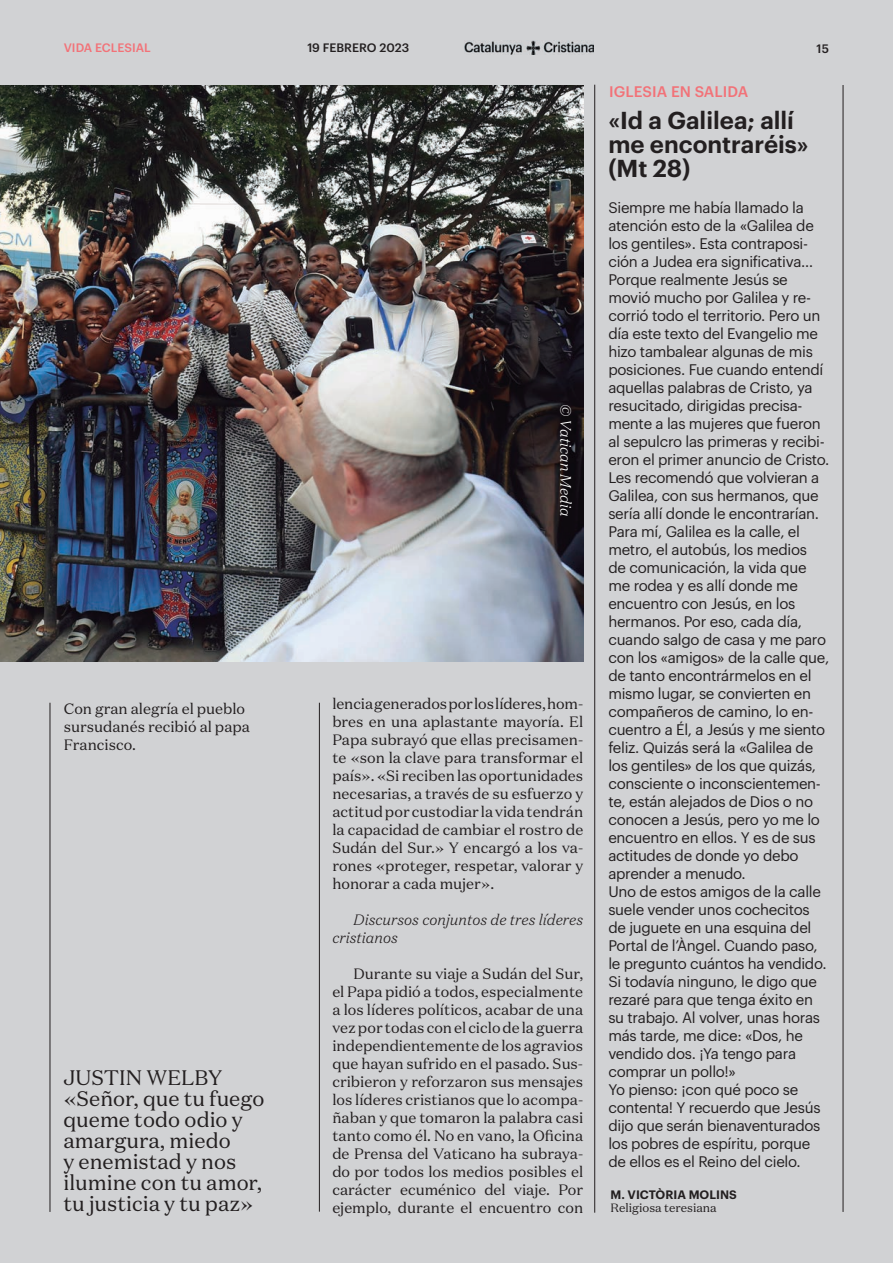
<style>
.page{position:relative;width:893px;height:1263px;background:#d1d2d4}
.page>*{position:absolute;margin:0;border:0;box-sizing:border-box;transform-origin:0 0}
.t1{font:600 24px/24px "Graphik";color:#231f20}
.t2{font:21px/21px "Domaine Text";color:#231f20}
.t3{font:15px/18px "Graphik";letter-spacing:-.02em;color:#231f20}
.t4{font:15px/18px "Domaine Text";color:#231f20;text-align:justify}
.t5{font:italic 300 15px/18px "Domaine Text";color:#231f20}
.t6{font:500 15px "Graphik";letter-spacing:.005em;color:#f27278}
.t7{font:italic 300 15px "Domaine Text";color:#fff}
.t8{font:12px "Domaine Text";color:#231f20}
.t9{font:600 12px "Graphik";color:#231f20}
.t10{font:500 12px "Graphik";color:#231f20}
.t11{font:500 12px "Graphik";color:#f27278}
</style>
<div class="page">
<hr style="left:594px;top:85px;width:1px;height:1128px;background:#231f20">
<hr style="left:843px;top:85px;width:1px;height:1127px;background:#231f20">
<img style="left:464px;top:41px;width:130px;height:14px">
<hr style="left:319px;top:703px;width:1px;height:508px;background:#231f20">
<img style="left:0;top:85px;width:583px;height:576px">
<hr style="left:50px;top:703px;width:1px;height:509px;background:#231f20">
<p class="t11" style="left:64px;top:39px;width:89px">VIDA ECLESIAL</p>
<p class="t10" style="left:307px;top:38px;width:103px">19 FEBRERO 2023</p>
<p class="t10" style="left:816px;top:39px;width:14px">15</p>
<p class="t4" style="left:64px;top:700px;width:188px;text-align:left">Con gran alegría el pueblo sursudanés recibió al papa<br>Francisco.</p>
<h2 class="t2" style="left:64px;top:1067px;width:202px">JUSTIN WELBY «Señor, que tu fuego queme todo odio y amargura, miedo<br>y enemistad y nos ilumine con tu amor, tu justicia y tu paz»</h2>
<p class="t7" style="left:575px;top:404px;width:114px;rotate:90deg">© Vatican Media</p>
<p class="t4" style="left:332px;top:695px;width:252px">lencia generados por los líderes, hom&shy;bres en una aplastante mayoría. El Papa subrayó que ellas precisamen&shy;te «son la clave para transformar el país». «Si reciben las oportunidades necesarias, a través de su esfuerzo y actitud por custodiar la vida tendrán la capacidad de cambiar el rostro de Sudán del Sur.» Y encargó a los va&shy;rones «proteger, respetar, valorar y honorar a cada mujer».</p>
<p class="t5" style="left:332px;top:911px;width:252px;text-indent:21px">Discursos conjuntos de tres líderes cristianos</p>
<p class="t4" style="left:332px;top:965px;width:252px;text-indent:21px">Durante su viaje a Sudán del Sur, el Papa pidió a todos, especialmente a los líderes políticos, acabar de una vez por todas con el ciclo de la guerra independientemente de los agravios que hayan sufrido en el pasado. Sus&shy;cribieron y reforzaron sus mensajes los líderes cristianos que lo acompa&shy;ñaban y que tomaron la palabra casi tanto como él. No en vano, la Oficina de Prensa del Vaticano ha subraya&shy;do por todos los medios posibles el carácter ecuménico del viaje. Por ejemplo, durante el encuentro con</p>
<p class="t6" style="left:609px;top:80px;width:141px">IGLESIA EN SALIDA</p>
<h1 class="t1" style="left:608px;top:106px;width:202px">«Id a Galilea; allí me encontraréis» (Mt 28)</h1>
<p class="t3" style="left:608px;top:197px;width:223px">Siempre me había llamado la atención esto de la «Galilea de los gentiles». Esta contraposi&shy;ción a Judea era significativa…<br>Porque realmente Jesús se movió mucho por Galilea y re&shy;corrió todo el territorio. Pero un día este texto del Evangelio me hizo tambalear algunas de mis posiciones. Fue cuando entendí aquellas palabras de Cristo, ya resucitado, dirigidas precisa&shy;mente a las mujeres que fueron al sepulcro las primeras y recibi&shy;eron el primer anuncio de Cristo.<br>Les recomendó que volvieran a<br>Galilea, con sus hermanos, que sería allí donde le encontrarían.<br>Para mí, Galilea es la calle, el metro, el autobús, los medios<br>de comunicación, la vida que me rodea y es allí donde me encuentro con Jesús, en los hermanos. Por eso, cada día, cuando salgo de casa y me paro con los «amigos» de la calle que, de tanto encontrármelos en el mismo lugar, se convierten en compañeros de camino, lo en&shy;cuentro a Él, a Jesús y me siento feliz. Quizás será la «Galilea de los gentiles» de los que quizás, consciente o inconscientemen&shy;te, están alejados de Dios o no conocen a Jesús, pero yo me lo encuentro en ellos. Y es de sus actitudes de donde yo debo aprender a menudo.<br>Uno de estos amigos de la calle suele vender unos cochecitos de juguete en una esquina del<br>Portal de l’Àngel. Cuando paso, le pregunto cuántos ha vendido.<br>Si todavía ninguno, le digo que rezaré para que tenga éxito en su trabajo. Al volver, unas horas más tarde, me dice: «Dos, he vendido dos. ¡Ya tengo para comprar un pollo!»<br>Yo pienso: ¡con qué poco se contenta! Y recuerdo que Jesús dijo que serán bienaventurados los pobres de espíritu, porque de ellos es el Reino del cielo.</p>
<p class="t9" style="left:610px;top:1185px;width:128px">M. VICTÒRIA MOLINS</p>
<p class="t8" style="left:610px;top:1200px;width:108px">Religiosa teresiana</p>
</div>
